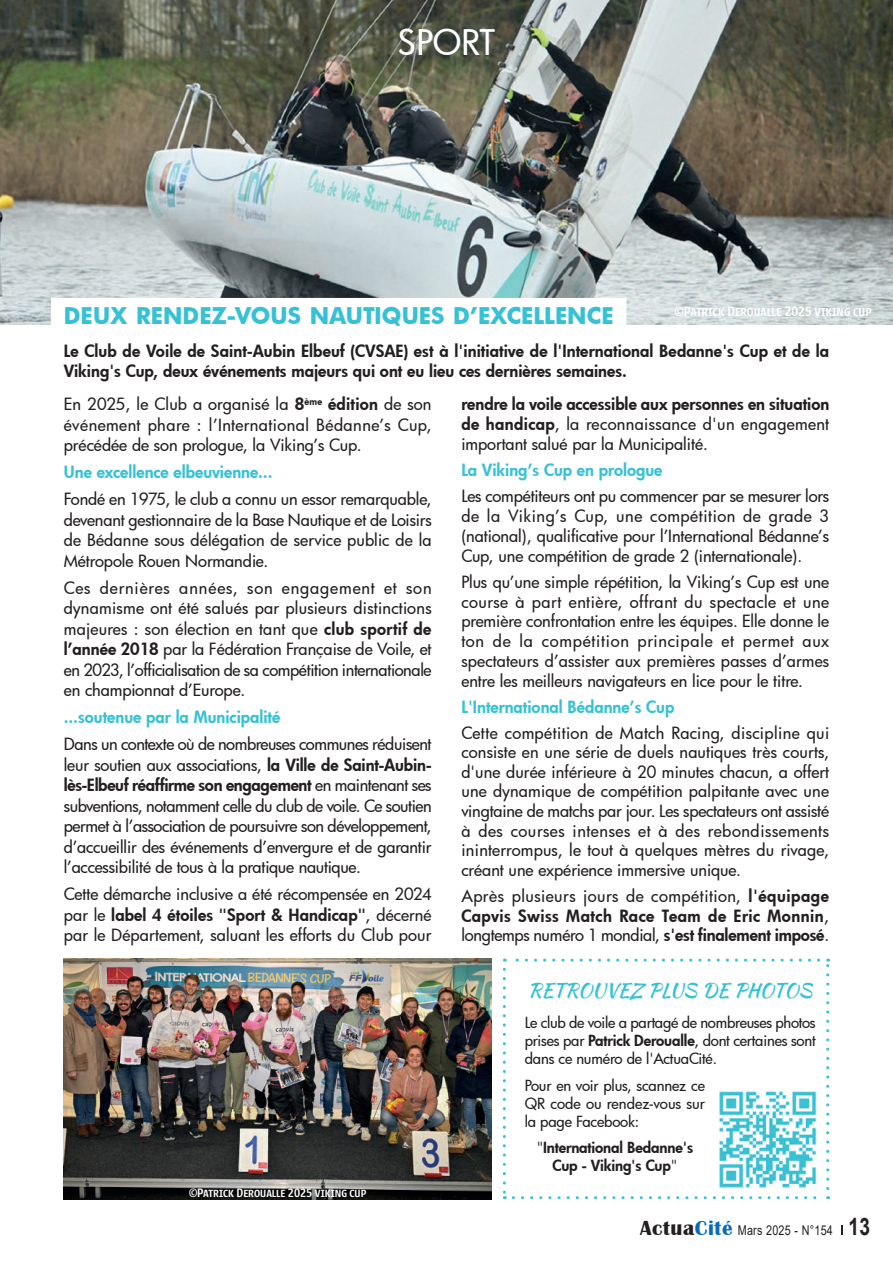
<style>
.page{position:relative;width:893px;height:1263px;background:#fff}
.page>*{position:absolute;margin:0;border:0;box-sizing:border-box;transform-origin:0 0}
.t1{font:500 34.5px "Futura";letter-spacing:-.01em;color:#fff}
.t2{font:700 22.5px "Futura";color:#37c1d4}
.t3{font:19.5px "Kaushan Script";color:#37c1d4}
.t4{font:500 16.5px/20.5px "Futura";letter-spacing:-.005em;color:#231f20;text-align:justify}
.t5{font:800 16.5px/19.8px "Futura";letter-spacing:.005em;color:#231f20;text-align:justify}
.t6{font:800 16.5px "Futura";color:#37c1d4}
.t7{font:500 15px/18px "Futura";letter-spacing:-.01em;color:#231f20;text-align:justify}
.t8{font:800 15px/18px "Futura";letter-spacing:-.01em;color:#231f20;text-align:center}
.t9{font:500 15px "Urbana";color:#fff}
.t10{font:500 13.5px "Urbana";color:#fff}
.t11{font:13.5px "Arial";letter-spacing:.02em;color:#231f20;scale:.8 1}
.s1{font-weight:800}
.s2{font-weight:500}
.s3{font-family:"Britannic";font-weight:700;font-size:21px}
.s4{font-family:"Britannic";font-weight:700;font-size:21px;color:#0b6bb6}
.s5{font-weight:700;font-size:24px}
</style>
<div class="page">
<img style="left:0;top:0;width:893px;height:324px">
<div style="left:51px;top:298px;width:575px;height:30px;background:#fff"></div>
<img style="left:64px;top:959px;width:427px;height:240px">
<svg style="left:503px;top:969px;width:3px;height:230px"></svg>
<svg style="left:513px;top:1196px;width:316px;height:3px"></svg>
<svg style="left:826px;top:959px;width:3px;height:229px"></svg>
<svg style="left:504px;top:959px;width:315px;height:3px"></svg>
<img style="left:719px;top:1090px;width:99px;height:98px">
<h1 class="t1" style="left:398px;top:19px;width:99px">SPORT</h1>
<h2 class="t2" style="left:64px;top:299px;width:551px">DEUX RENDEZ-VOUS NAUTIQUES D’EXCELLENCE</h2>
<p class="t5" style="left:64px;top:341px;width:767px">Le Club de Voile de Saint-Aubin Elbeuf (CVSAE) est à l'initiative de l'International Bedanne's Cup et de la<br>Viking's Cup, deux événements majeurs qui ont eu lieu ces dernières semaines.</p>
<p class="t9" style="left:675px;top:303px;width:199px">©Patrick Deroualle 2025 viking cup</p>
<p class="t4" style="left:64px;top:393px;width:369px">En 2025, le Club a organisé la <span class="s1">8</span><sup>ème</sup> <span class="s1">édition</span> de son événement phare : l’International Bédanne’s Cup, précédée de son prologue, la Viking’s Cup.</p>
<p class="t6" style="left:64px;top:461px;width:210px">Une excellence elbeuvienne...</p>
<p class="t4" style="left:64px;top:488px;width:369px">Fondé en 1975, le club a connu un essor remarquable, devenant gestionnaire de la Base Nautique et de Loisirs de Bédanne sous délégation de service public de la Métropole Rouen Normandie.</p>
<p class="t4" style="left:64px;top:577px;width:369px">Ces dernières années, son engagement et son dynamisme ont été salués par plusieurs distinctions majeures : son élection en tant que <span class="s1">club sportif de l’année 2018</span> par la Fédération Française de Voile, et en 2023, l’officialisation de sa compétition internationale en championnat d’Europe.</p>
<p class="t6" style="left:64px;top:706px;width:218px">...soutenue par la Municipalité</p>
<p class="t4" style="left:64px;top:733px;width:369px">Dans un contexte où de nombreuses communes réduisent leur soutien aux associations, <span class="s1">la Ville de Saint-Aubin&shy;lès-Elbeuf réaffirme son engagement</span> en maintenant ses subventions, notamment celle du club de voile. Ce soutien permet à l’association de poursuivre son développement, d’accueillir des événements d’envergure et de garantir l’accessibilité de tous à la pratique nautique.</p>
<p class="t4" style="left:64px;top:883px;width:369px">Cette démarche inclusive a été récompensée en 2024 par le <span class="s1">label 4 étoiles "Sport &amp; Handicap"</span>, décerné par le Département, saluant les efforts du Club pour</p>
<p class="t10" style="left:189px;top:1185px;width:179px">©Patrick Deroualle 2025 viking cup</p>
<p class="t4" style="left:461px;top:394px;width:369px;line-height:19.8px"><span class="s1">rendre la voile accessible aux personnes en situation de handicap</span>, la reconnaissance d'un engagement important salué par la Municipalité.</p>
<p class="t6" style="left:461px;top:459px;width:203px">La Viking’s Cup en prologue</p>
<p class="t4" style="left:461px;top:486px;width:369px;line-height:19.8px">Les compétiteurs ont pu commencer par se mesurer lors de la Viking’s Cup, une compétition de grade 3 (national), qualificative pour l’International Bédanne’s Cup, une compétition de grade 2 (internationale).</p>
<p class="t4" style="left:461px;top:571px;width:369px;line-height:19.8px">Plus qu’une simple répétition, la Viking’s Cup est une course à part entière, offrant du spectacle et une première confrontation entre les équipes. Elle donne le ton de la compétition principale et permet aux spectateurs d’assister aux premières passes d’armes entre les meilleurs navigateurs en lice pour le titre.</p>
<p class="t6" style="left:461px;top:696px;width:214px">L'International Bédanne’s Cup</p>
<p class="t4" style="left:461px;top:723px;width:369px;line-height:19.5px">Cette compétition de Match Racing, discipline qui consiste en une série de duels nautiques très courts, d'une durée inférieure à 20 minutes chacun, a offert une dynamique de compétition palpitante avec une vingtaine de matchs par jour. Les spectateurs ont assisté à des courses intenses et à des rebondissements ininterrompus, le tout à quelques mètres du rivage, créant une expérience immersive unique.</p>
<p class="t5" style="left:461px;top:885px;width:369px"><span class="s2">Après plusieurs jours de compétition,</span> l'équipage Capvis Swiss Match Race Team de Eric Monnin<span class="s2">, longtemps numéro 1 mondial,</span> s'est finalement imposé<span class="s2">.</span></p>
<p class="t3" style="left:528px;top:975px;width:286px">RETROUVEZ PLUS DE PHOTOS</p>
<p class="t7" style="left:525px;top:1013px;width:292px">Le club de voile a partagé de nombreuses photos prises par <span class="s1">Patrick Deroualle</span>, dont certaines sont dans ce numéro de l'ActuaCité.</p>
<p class="t7" style="left:525px;top:1076px;width:182px">Pour en voir plus, scannez ce QR code ou rendez-vous sur la page Facebook:</p>
<p class="t8" style="left:537px;top:1138px;width:158px"><span class="s2">"</span>International Bedanne's<br>Cup - Viking's Cup<span class="s2">"</span></p>
<p class="t11" style="left:640px;top:1221px;width:289px"><span class="s3">Actua</span><span class="s4">Cité</span> Mars 2025 - N°154 <span class="s5">13</span></p>
</div>
